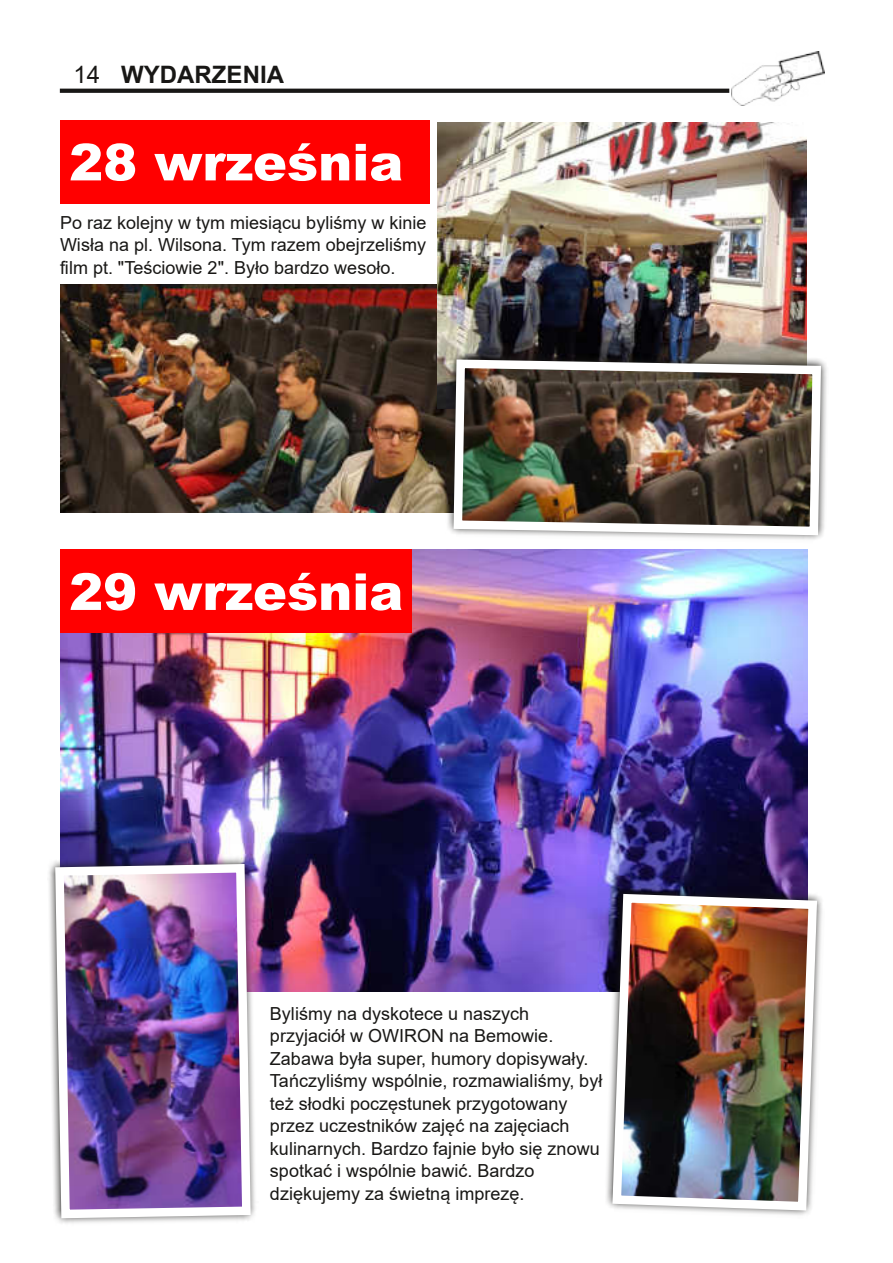
<style>
.page{position:relative;width:893px;height:1263px;background:#fff}
.page>*{position:absolute;margin:0;border:0;box-sizing:border-box;transform-origin:0 0}
.t1{font:900 51px "Arial";color:#fff}
.t2{font:700 24px "Arial";color:#181715}
.t3{font:18px/22.5px "Arial";color:#181715;text-align:justify}
.s1{font-weight:400}
</style>
<div class="page">
<img style="left:61px;top:550px;width:746px;height:442px">
<svg style="left:60px;top:89px;width:669px;height:4px;background:#1f1e1c"></svg>
<div style="left:60px;top:120px;width:369px;height:84px;background:#f00"></div>
<img style="left:732px;top:51px;width:92px;height:54px">
<img style="left:60px;top:285px;width:385px;height:228px">
<img style="left:438px;top:122px;width:368px;height:286px">
<svg style="left:445px;top:351px;width:382px;height:177px"></svg>
<img style="left:449px;top:355px;width:376px;height:185px">
<div style="left:60px;top:549px;width:352px;height:84px;background:#f00"></div>
<svg style="left:49px;top:855px;width:210px;height:368px"></svg>
<img style="left:51px;top:860px;width:204px;height:362px">
<svg style="left:604px;top:885px;width:218px;height:318px"></svg>
<img style="left:608px;top:889px;width:213px;height:326px">
<h2 class="t2" style="left:74px;top:58px;width:212px"><span class="s1">14</span> WYDARZENIA</h2>
<h1 class="t1" style="left:69px;top:125px;width:336px">28 września</h1>
<p class="t3" style="left:60px;top:211px;width:368px">Po raz kolejny w tym miesiącu byliśmy w kinie Wisła na pl. Wilsona. Tym razem obejrzeliśmy film pt. "Teściowie 2". Było bardzo wesoło.</p>
<h1 class="t1" style="left:69px;top:555px;width:336px">29 września</h1>
<p class="t3" style="left:270px;top:1002px;width:334px;text-align:left">Byliśmy na dyskotece u naszych przyjaciół w OWIRON na Bemowie.<br>Zabawa była super, humory dopisywały.<br>Tańczyliśmy wspólnie, rozmawialiśmy, był też słodki poczęstunek przygotowany przez uczestników zajęć na zajęciach kulinarnych. Bardzo fajnie było się znowu spotkać i wspólnie bawić. Bardzo dziękujemy za świetną imprezę.</p>
</div>
